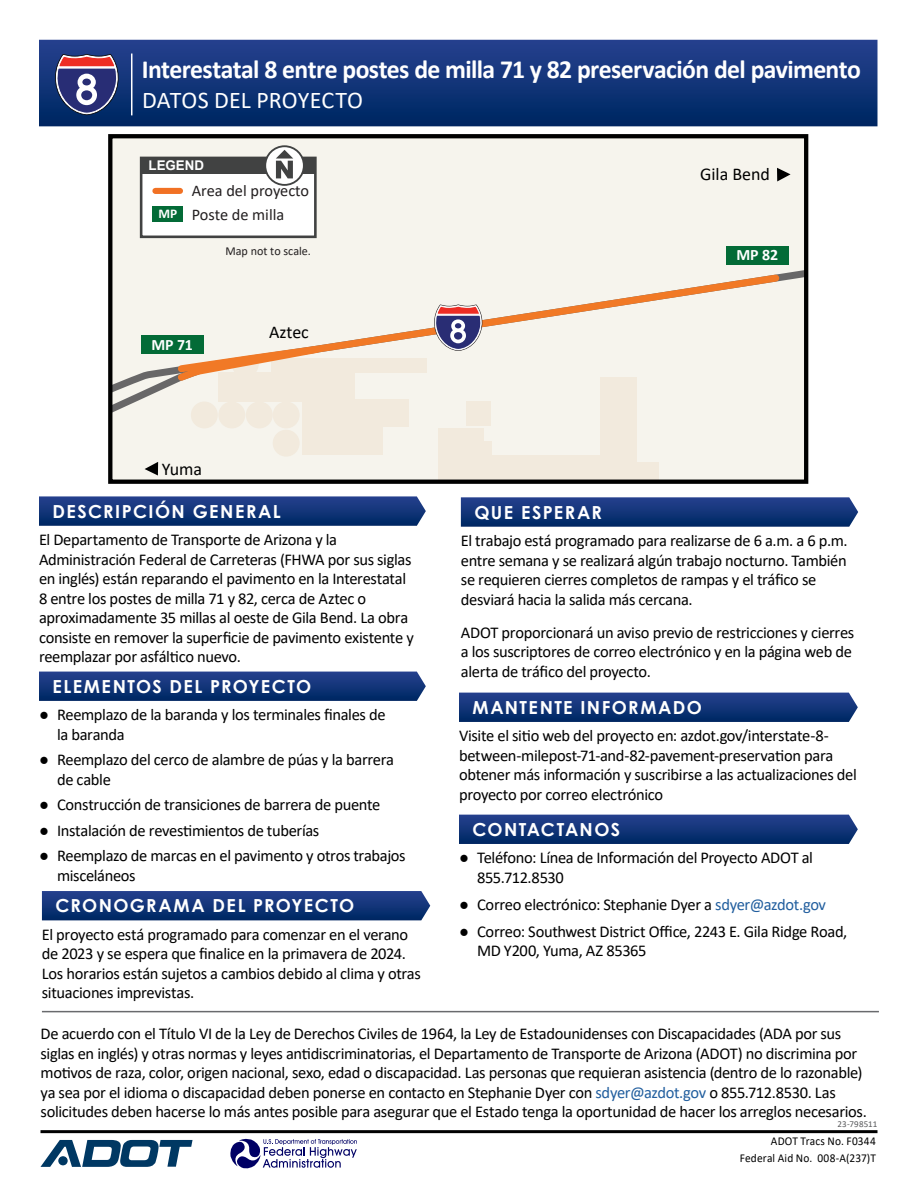
<style>
.page{position:relative;width:918px;height:1188px;background:#fff}
.page>*{position:absolute;margin:0;border:0;box-sizing:border-box;transform-origin:0 0}
.t1{font:700 26.25px "Calibri";letter-spacing:-.025em;color:#fff}
.t2{font:24px "Calibri";color:#fff}
.t3{font:700 18px "Century Gothic";letter-spacing:.08em;color:#fff}
.t4{font:18px "Calibri";color:#000}
.t5{font:16.5px/19.5px "Calibri";letter-spacing:-.02em;color:#000}
.t6{font:16.35px/23.4px "Calibri";color:#231f20}
.t7{font:700 15.9px "Calibri";letter-spacing:-.005em;color:#fff}
.t8{font:700 13.35px "Arial";color:#fff}
.t9{font:700 13.35px "Calibri";color:#fff}
.t10{font:12.15px "Calibri";color:#231f20}
.t11{font:12px/16.5px "Calibri";letter-spacing:.015em;color:#000;text-align:right;scale:.95 1}
.t12{font:9px "Calibri";letter-spacing:.02em;color:#58595b}
.s1{color:#215e9e}
</style>
<div class="page">
<div style="left:40px;top:40px;width:837px;height:86px;background:linear-gradient(to bottom,#26418f,#002762)"></div>
<hr style="left:40px;top:1130px;width:838px;height:3px;background:#000">
<hr style="left:131px;top:54px;width:1px;height:61px;background:#fff">
<svg style="left:40px;top:1140px;width:153px;height:27px"></svg>
<svg style="left:230px;top:1138px;width:127px;height:31px"></svg>
<svg style="left:55px;top:54px;width:64px;height:61px;background:#655984"></svg>
<hr style="left:42px;top:1011px;width:837px;height:1px;background:#696a6d">
<svg style="left:459px;top:693px;width:399px;height:29px;background:#143679"></svg>
<svg style="left:39px;top:672px;width:387px;height:29px;background:#15377a"></svg>
<svg style="left:39px;top:496px;width:387px;height:30px;background:#193a7c"></svg>
<svg style="left:42px;top:891px;width:388px;height:29px;background:#14367a"></svg>
<svg style="left:459px;top:815px;width:399px;height:29px;background:#143679"></svg>
<svg style="left:461px;top:497px;width:397px;height:30px;background:#193a7c"></svg>
<div style="left:110px;top:136px;width:696px;height:346px;background:#f6f4ed"></div>
<div style="left:191px;top:402px;width:27px;height:26px;background:#f2eadd;border-radius:50%"></div>
<div style="left:218px;top:402px;width:27px;height:26px;background:#f2eadd;border-radius:50%"></div>
<div style="left:273px;top:402px;width:27px;height:26px;background:#f2eadd;border-radius:50%"></div>
<div style="left:246px;top:402px;width:27px;height:26px;background:#f2eadd;border-radius:50%"></div>
<div style="left:273px;top:430px;width:27px;height:27px;background:#f2eadd;border-radius:50%"></div>
<div style="left:302px;top:399px;width:81px;height:56px;background:#f2eadd"></div>
<div style="left:381px;top:399px;width:27px;height:28px;background:#f2eadd"></div>
<div style="left:439px;top:428px;width:45px;height:54px;background:#f2eadd"></div>
<div style="left:482px;top:441px;width:10px;height:41px;background:#f2eadd"></div>
<div style="left:489px;top:455px;width:112px;height:27px;background:#f2eadd"></div>
<div style="left:466px;top:402px;width:24px;height:24px;background:#f2eadd"></div>
<div style="left:601px;top:378px;width:36px;height:104px;background:#f2eadd"></div>
<div style="left:637px;top:462px;width:22px;height:20px;background:#f2eadd"></div>
<svg style="left:141px;top:270px;width:662px;height:130px"></svg>
<svg style="left:173px;top:271px;width:610px;height:106px"></svg>
<svg style="left:113px;top:341px;width:212px;height:78px"></svg>
<svg style="left:433px;top:304px;width:50px;height:47px"></svg>
<div style="left:141px;top:336px;width:62px;height:18px;background:#036b37"></div>
<div style="left:726px;top:247px;width:62px;height:18px;background:#036b37"></div>
<div style="left:141px;top:161px;width:174px;height:76px;background:#fff"></div>
<div style="left:140px;top:157px;width:177px;height:81px;border:3px solid #414242"></div>
<div style="left:141px;top:158px;width:174px;height:16px;background:#414242"></div>
<svg style="left:265px;top:146px;width:39px;height:39px"></svg>
<div style="left:264px;top:145px;width:41px;height:41px;border:2px solid #414242;border-radius:50%"></div>
<svg style="left:276px;top:150px;width:17px;height:28px"></svg>
<div style="left:155px;top:188px;width:25px;height:6px;background:#f17124"></div>
<div style="left:153px;top:206px;width:30px;height:16px;background:#036b37"></div>
<svg style="left:145px;top:462px;width:13px;height:14px"></svg>
<svg style="left:777px;top:168px;width:14px;height:13px"></svg>
<div style="left:108px;top:134px;width:700px;height:350px;border:4px solid #000"></div>
<h1 class="t1" style="left:142px;top:50px;width:721px">Interestatal 8 entre postes de milla 71 y 82 preservación del pavimento</h1>
<h2 class="t2" style="left:142px;top:83px;width:222px">DATOS DEL PROYECTO</h2>
<p class="t8" style="left:149px;top:156px;width:57px">LEGEND</p>
<p class="t9" style="left:158px;top:204px;width:20px">MP</p>
<p class="t6" style="left:192px;top:179px;width:119px">Area del proyecto<br>Poste de milla</p>
<p class="t7" style="left:151px;top:333px;width:43px">MP 71</p>
<p class="t10" style="left:225px;top:242px;width:87px">Map not to scale.</p>
<p class="t4" style="left:269px;top:320px;width:41px">Aztec</p>
<p class="t4" style="left:700px;top:162px;width:71px">Gila Bend</p>
<p class="t7" style="left:736px;top:244px;width:43px">MP 82</p>
<p class="t4" style="left:162px;top:456px;width:42px">Yuma</p>
<p class="t3" style="left:52px;top:498px;width:230px">DESCRIPCIÓN GENERAL</p>
<p class="t5" style="left:39px;top:530px;width:376px">El Departamento de Transporte de Arizona y la Administración Federal de Carreteras (FHWA por sus siglas en inglés) están reparando el pavimento en la Interestatal 8 entre los postes de milla 71 y 82, cerca de Aztec o aproximadamente 35 millas al oeste de Gila Bend. La obra consiste en remover la superficie de pavimento existente y reemplazar por asfáltico nuevo.</p>
<p class="t3" style="left:52px;top:673px;width:260px">ELEMENTOS DEL PROYECTO</p>
<p class="t5" style="left:57px;top:705px;width:330px;text-indent:-18px">● Reemplazo de la baranda y los terminales finales de la baranda</p>
<p class="t5" style="left:57px;top:750px;width:339px;text-indent:-18px">● Reemplazo del cerco de alambre de púas y la barrera de cable</p>
<p class="t5" style="left:39px;top:795px;width:343px">● Construcción de transiciones de barrera de puente</p>
<p class="t5" style="left:39px;top:820px;width:282px">● Instalación de revestimientos de tuberías</p>
<p class="t5" style="left:57px;top:846px;width:350px;text-indent:-18px">● Reemplazo de marcas en el pavimento y otros trabajos misceláneos</p>
<p class="t3" style="left:55px;top:892px;width:300px">CRONOGRAMA DEL PROYECTO</p>
<p class="t5" style="left:42px;top:924px;width:380px">El proyecto está programado para comenzar en el verano de 2023 y se espera que finalice en la primavera de 2024.<br>Los horarios están sujetos a cambios debido al clima y otras situaciones imprevistas.</p>
<p class="t3" style="left:474px;top:499px;width:129px">QUE ESPERAR</p>
<p class="t5" style="left:461px;top:531px;width:388px">El trabajo está programado para realizarse de 6 a.m. a 6 p.m. entre semana y se realizará algún trabajo nocturno. También se requieren cierres completos de rampas y el tráfico se desviará hacia la salida más cercana.</p>
<p class="t5" style="left:461px;top:622px;width:395px">ADOT proporcionará un aviso previo de restricciones y cierres a los suscriptores de correo electrónico y en la página web de alerta de tráfico del proyecto.</p>
<p class="t3" style="left:472px;top:694px;width:231px">MANTENTE INFORMADO</p>
<p class="t5" style="left:459px;top:726px;width:399px">Visite el sitio web del proyecto en: azdot.gov/interstate-8- between-milepost-71-and-82-pavement-preservation para obtener más información y suscribirse a las actualizaciones del proyecto por correo electrónico</p>
<p class="t3" style="left:472px;top:816px;width:149px">CONTACTANOS</p>
<p class="t5" style="left:477px;top:848px;width:338px;text-indent:-18px">● Teléfono: Línea de Información del Proyecto ADOT al<br>855.712.8530</p>
<p class="t5" style="left:459px;top:894px;width:369px">● Correo electrónico: Stephanie Dyer a <span class="s1">sdyer@azdot.gov</span></p>
<p class="t5" style="left:477px;top:921px;width:372px;text-indent:-18px">● Correo: Southwest District Office, 2243 E. Gila Ridge Road,<br>MD Y200, Yuma, AZ 85365</p>
<p class="t5" style="left:40px;top:1024px;width:828px">De acuerdo con el Título VI de la Ley de Derechos Civiles de 1964, la Ley de Estadounidenses con Discapacidades (ADA por sus siglas en inglés) y otras normas y leyes antidiscriminatorias, el Departamento de Transporte de Arizona (ADOT) no discrimina por motivos de raza, color, origen nacional, sexo, edad o discapacidad. Las personas que requieran asistencia (dentro de lo razonable) ya sea por el idioma o discapacidad deben ponerse en contacto en Stephanie Dyer con <span class="s1">sdyer@azdot.gov</span> o 855.712.8530. Las solicitudes deben hacerse lo más antes posible para asegurar que el Estado tenga la oportunidad de hacer los arreglos necesarios.</p>
<p class="t12" style="left:837px;top:1118px;width:42px">23-798511</p>
<p class="t11" style="left:740px;top:1133px;width:145px">ADOT Tracs No. F0344<br>Federal Aid No. 008-A(237)T</p>
</div>
